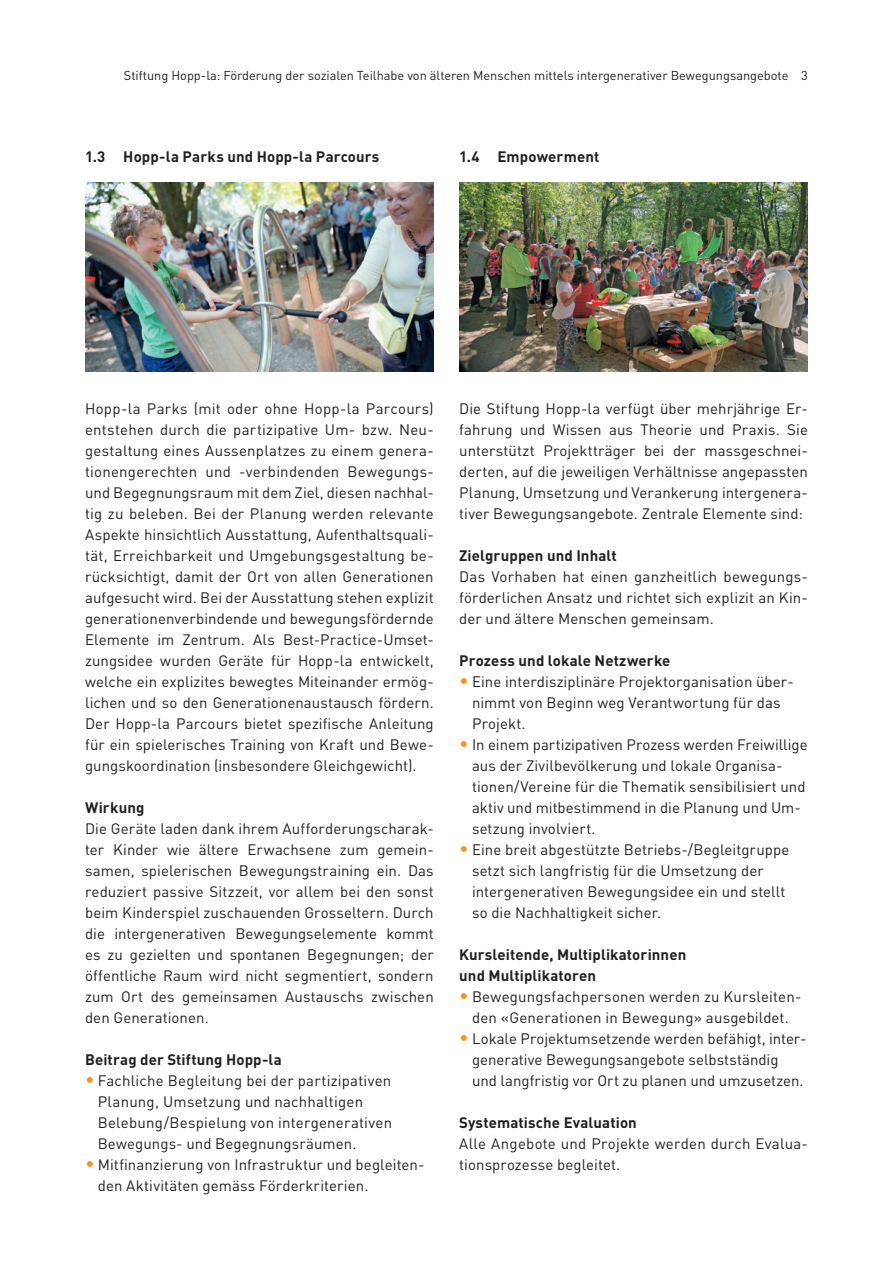
<style>
.page{position:relative;width:893px;height:1263px;background:#fff}
.page>*{position:absolute;margin:0;border:0;box-sizing:border-box;transform-origin:0 0}
.t1{font:15px/21px "DIN Pro";letter-spacing:.005em;color:#231f20}
.t2{font:700 15px/21px "DIN Pro";letter-spacing:.01em;color:#231f20}
.t3{font:12.75px "DIN Pro";color:#231f20}
.s1{font-size:18px;color:#f7931d}
</style>
<div class="page">
<img style="left:85px;top:183px;width:348px;height:189px">
<img style="left:460px;top:183px;width:348px;height:189px">
<p class="t3" style="left:124px;top:66px;width:685px">Stiftung Hopp-la: Förderung der sozialen Teilhabe von älteren Menschen mittels intergenerativer Bewegungsangebote 3</p>
<p class="t2" style="left:85px;top:145px;width:296px">1.3 Hopp-la Parks und Hopp-la Parcours</p>
<p class="t2" style="left:459px;top:145px;width:142px">1.4 Empowerment</p>
<p class="t1" style="left:85px;top:397px;width:350px;text-align:justify">Hopp-la Parks (mit oder ohne Hopp-la Parcours) entstehen durch die partizipative Um- bzw. Neu&shy;gestaltung eines Aussenplatzes zu einem genera&shy;tionengerechten und -verbindenden Bewegungs&shy;und Begegnungsraum mit dem Ziel, diesen nachhal&shy;tig zu beleben. Bei der Planung werden relevante Aspekte hinsichtlich Ausstattung, Aufenthaltsquali&shy;tät, Erreichbarkeit und Umgebungsgestaltung be&shy;rücksichtigt, damit der Ort von allen Generationen aufgesucht wird. Bei der Ausstattung stehen explizit generationenverbindende und bewegungsfördernde Elemente im Zentrum. Als Best-Practice-Umset&shy;zungsidee wurden Geräte für Hopp-la entwickelt, welche ein explizites bewegtes Miteinander ermög&shy;lichen und so den Generationenaustausch fördern.<br>Der Hopp-la Parcours bietet spezifische Anleitung für ein spielerisches Training von Kraft und Bewe&shy;gungskoordination (insbesondere Gleichgewicht).</p>
<p class="t2" style="left:85px;top:796px;width:61px">Wirkung</p>
<p class="t1" style="left:85px;top:817px;width:350px">Die Geräte laden dank ihrem Aufforderungscharak&shy;ter Kinder wie ältere Erwachsene zum gemein&shy;samen, spielerischen Bewegungstraining ein. Das reduziert passive Sitzzeit, vor allem bei den sonst beim Kinderspiel zuschauenden Grosseltern. Durch die intergenerativen Bewegungselemente kommt es zu gezielten und spontanen Begegnungen; der öffentliche Raum wird nicht segmentiert, sondern zum Ort des gemeinsamen Austauschs zwischen den Generationen.</p>
<p class="t2" style="left:85px;top:1048px;width:198px">Beitrag der Stiftung Hopp-la</p>
<p class="t1" style="left:98px;top:1069px;width:296px;text-indent:-13px"><span class="s1">•</span> Fachliche Begleitung bei der partizipativen Planung, Umsetzung und nachhaltigen Belebung/Bespielung von intergenerativen Bewegungs- und Begegnungsräumen.</p>
<p class="t1" style="left:98px;top:1153px;width:328px;text-indent:-13px"><span class="s1">•</span> Mitfinanzierung von Infrastruktur und begleiten&shy;den Aktivitäten gemäss Förderkriterien.</p>
<p class="t1" style="left:459px;top:397px;width:350px;text-align:justify">Die Stiftung Hopp-la verfügt über mehrjährige Er&shy;fahrung und Wissen aus Theorie und Praxis. Sie unterstützt Projektträger bei der massgeschnei&shy;derten, auf die jeweiligen Verhältnisse angepassten Planung, Umsetzung und Verankerung intergenera&shy;tiver Bewegungsangebote. Zentrale Elemente sind:</p>
<p class="t2" style="left:459px;top:544px;width:159px">Zielgruppen und Inhalt</p>
<p class="t1" style="left:459px;top:565px;width:350px;text-align:justify">Das Vorhaben hat einen ganzheitlich bewegungs&shy;förderlichen Ansatz und richtet sich explizit an Kin&shy;der und ältere Menschen gemeinsam.</p>
<p class="t2" style="left:459px;top:649px;width:213px">Prozess und lokale Netzwerke</p>
<p class="t1" style="left:472px;top:670px;width:323px;text-indent:-13px"><span class="s1">•</span> Eine interdisziplinäre Projektorganisation über&shy;nimmt von Beginn weg Verantwortung für das<br>Projekt.</p>
<p class="t1" style="left:472px;top:733px;width:337px;text-indent:-13px"><span class="s1">•</span> In einem partizipativen Prozess werden Freiwillige aus der Zivilbevölkerung und lokale Organisa&shy;tionen/Vereine für die Thematik sensibilisiert und aktiv und mitbestimmend in die Planung und Um&shy;setzung involviert.</p>
<p class="t1" style="left:472px;top:838px;width:319px;text-indent:-13px"><span class="s1">•</span> Eine breit abgestützte Betriebs-/Begleitgruppe setzt sich langfristig für die Umsetzung der intergenerativen Bewegungsidee ein und stellt so die Nachhaltigkeit sicher.</p>
<p class="t2" style="left:459px;top:943px;width:229px">Kursleitende, Multiplikatorinnen und Multiplikatoren</p>
<p class="t1" style="left:459px;top:985px;width:344px;text-align:center"><span class="s1">•</span> Bewegungsfachpersonen werden zu Kursleiten&shy;den «Generationen in Bewegung» ausgebildet.</p>
<p class="t1" style="left:472px;top:1027px;width:336px;text-indent:-13px"><span class="s1">•</span> Lokale Projektumsetzende werden befähigt, inter&shy;generative Bewegungsangebote selbstständig und langfristig vor Ort zu planen und umzusetzen.</p>
<p class="t2" style="left:459px;top:1111px;width:179px">Systematische Evaluation</p>
<p class="t1" style="left:459px;top:1132px;width:350px">Alle Angebote und Projekte werden durch Evalua&shy;tionsprozesse begleitet.</p>
</div>
